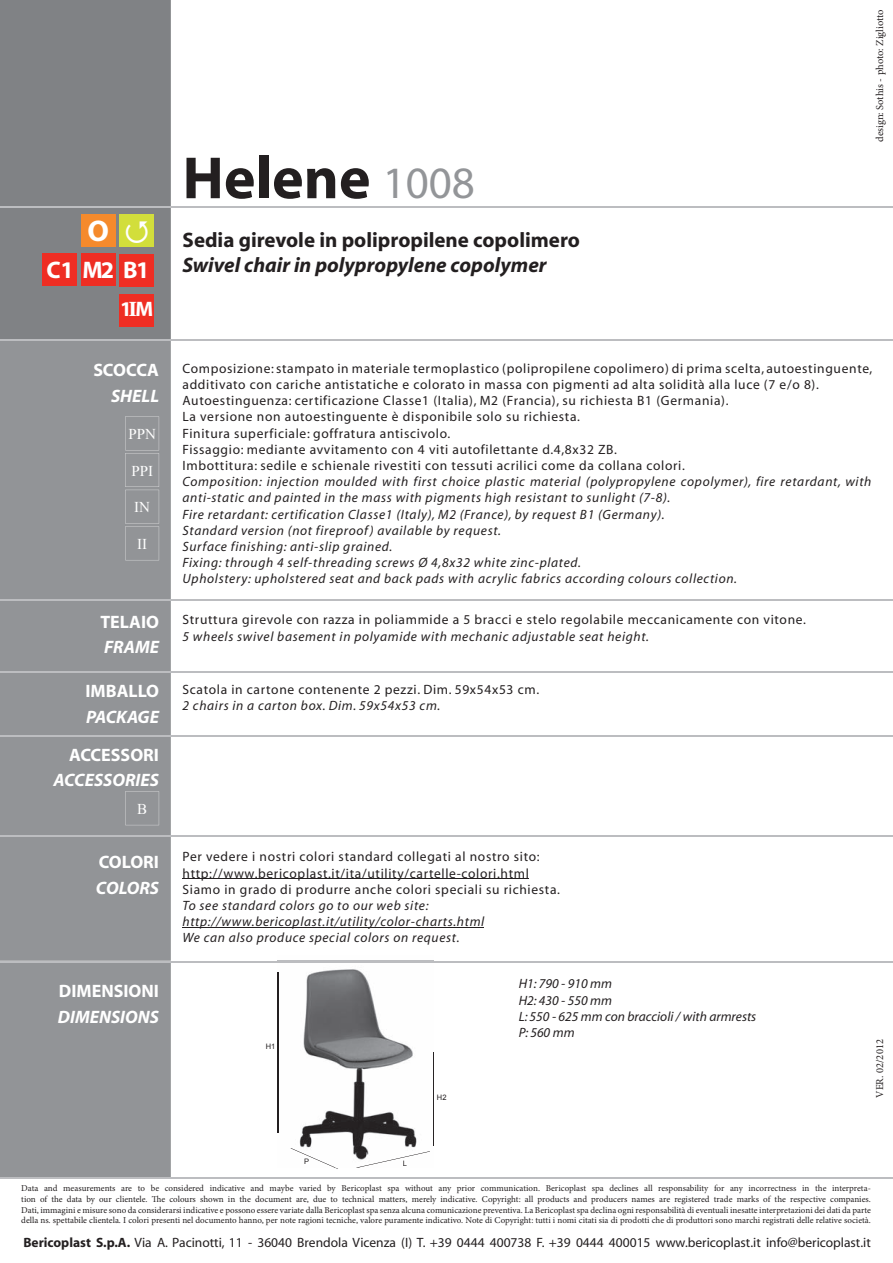
<style>
.page{position:relative;width:893px;height:1263px;background:#fff}
.page>*{position:absolute;margin:0;border:0;box-sizing:border-box;transform-origin:0 0}
.t1{font:700 60px "Myriad";color:#231f20}
.t2{font:700 30px "Myriad";color:#fff}
.t3{font:700 24px "Myriad";color:#fff}
.t4{font:700 21px "Myriad";color:#231f20}
.t5{font:italic 700 21px "Myriad";color:#231f20}
.t6{font:700 21px "Myriad";color:#fff}
.t7{font:700 18px "Myriad";color:#fff}
.t8{font:italic 700 18px "Myriad";color:#fff}
.t9{font:15px "Times New Roman";color:#fff}
.t10{font:13.5px/16.2px "Myriad";letter-spacing:.05em;color:#231f20}
.t11{font:italic 13.5px/16.2px "Myriad";letter-spacing:.05em;color:#231f20}
.t12{font:13.5px "Myriad";color:#231f20}
.t13{font:italic 13.5px/16.2px "Myriad";color:#231f20}
.t14{font:10.5px "Minion Pro";color:#231f20}
.t15{font:9px/10.8px "Minion Pro";color:#231f20;text-align:justify}
.t16{font:7.5px "Arial";color:#231f20}
.s1{font-family:"Times"}
.s2{font-weight:400;font-size:45px;color:#939598}
.s3{font-weight:700}
</style>
<div class="page">
<div style="left:0;top:0;width:171px;height:340px;background:#808285"></div>
<div style="left:0;top:341px;width:171px;height:836px;background:#929497"></div>
<hr style="left:0;top:340px;width:893px;height:1px;background:#bcbdc0">
<hr style="left:0;top:206px;width:893px;height:2px;background:#bcbdc0">
<hr style="left:0;top:961px;width:893px;height:1px;background:#bcbdc0">
<hr style="left:0;top:835px;width:893px;height:1px;background:#bcbdc0">
<hr style="left:0;top:599px;width:893px;height:1px;background:#bcbdc0">
<hr style="left:0;top:735px;width:893px;height:1px;background:#bcbdc0">
<div style="left:81px;top:214px;width:35px;height:33px;background:#f58a2c"></div>
<div style="left:119px;top:214px;width:35px;height:33px;background:#d2de3b"></div>
<div style="left:43px;top:254px;width:34px;height:32px;background:#ee2d23"></div>
<div style="left:81px;top:254px;width:35px;height:32px;background:#ee2d23"></div>
<div style="left:119px;top:254px;width:35px;height:32px;background:#ee2d23"></div>
<svg style="left:125px;top:416px;width:34px;height:144px;background:#949699"></svg>
<svg style="left:125px;top:791px;width:34px;height:34px"></svg>
<hr style="left:0;top:671px;width:893px;height:2px;background:#bcbdc0">
<hr style="left:0;top:1177px;width:893px;height:1px;background:#bcbdc0">
<div style="left:119px;top:294px;width:35px;height:33px;background:#ee2d23"></div>
<hr style="left:433px;top:1052px;width:1px;height:93px;background:#231f20">
<img style="left:277px;top:960px;width:156px;height:196px">
<img style="left:277px;top:961px;width:156px;height:1px">
<img style="left:278px;top:972px;width:1px;height:160px">
<svg style="left:291px;top:1148px;width:47px;height:21px"></svg>
<svg style="left:356px;top:1151px;width:74px;height:17px"></svg>
<hr style="left:182px;top:879px;width:347px;height:1px;background:#231f20">
<hr style="left:182px;top:927px;width:302px;height:1px;background:#231f20">
<h2 class="t2" style="left:87px;top:219px;width:23px">O</h2>
<h3 class="t3" style="left:47px;top:261px;width:104px">C1 M2 B1</h3>
<h3 class="t6" style="left:120px;top:301px;width:35px">1<span class="s1">I</span>M</h3>
<h3 class="t7" style="left:93px;top:363px;width:67px">SCOCCA</h3>
<h3 class="t8" style="left:111px;top:389px;width:50px">SHELL</h3>
<p class="t9" style="left:128px;top:426px;width:29px">PPN</p>
<p class="t9" style="left:131px;top:462px;width:23px">PPI</p>
<p class="t9" style="left:134px;top:499px;width:17px">IN</p>
<p class="t9" style="left:137px;top:536px;width:11px">II</p>
<h3 class="t7" style="left:100px;top:615px;width:60px">TELAIO</h3>
<h3 class="t8" style="left:104px;top:640px;width:57px">FRAME</h3>
<h3 class="t7" style="left:85px;top:684px;width:75px">IMBALLO</h3>
<h3 class="t8" style="left:86px;top:710px;width:74px">PACKAGE</h3>
<h3 class="t7" style="left:69px;top:748px;width:91px">ACCESSORI</h3>
<h3 class="t8" style="left:54px;top:773px;width:107px">ACCESSORIES</h3>
<p class="t9" style="left:137px;top:800px;width:12px">B</p>
<h3 class="t7" style="left:99px;top:855px;width:62px">COLORI</h3>
<h3 class="t8" style="left:96px;top:881px;width:65px">COLORS</h3>
<h3 class="t7" style="left:59px;top:984px;width:102px">DIMENSIONI</h3>
<h3 class="t8" style="left:58px;top:1010px;width:103px">DIMENSIONS</h3>
<h1 class="t1" style="left:182px;top:156px;width:294px">Helene <span class="s2">1008</span></h1>
<h3 class="t4" style="left:182px;top:232px;width:399px">Sedia girevole in polipropilene copolimero</h3>
<h3 class="t5" style="left:182px;top:257px;width:366px">Swivel chair in polypropylene copolymer</h3>
<p class="t14" style="left:876px;top:142px;width:134px;rotate:-90deg">design: Sothis - photo: Zigliotto</p>
<p class="t10" style="left:182px;top:361px;width:691px">Composizione: stampato in materiale termoplastico (polipropilene copolimero) di prima scelta, autoestinguente, additivato con cariche antistatiche e colorato in massa con pigmenti ad alta solidità alla luce (7 e/o 8).<br>Autoestinguenza: certificazione Classe1 (Italia), M2 (Francia), su richiesta B1 (Germania).<br>La versione non autoestinguente è disponibile solo su richiesta.<br>Finitura superficiale: goffratura antiscivolo.<br>Fissaggio: mediante avvitamento con 4 viti autofilettante d.4,8x32 ZB.<br>Imbottitura: sedile e schienale rivestiti con tessuti acrilici come da collana colori.</p>
<p class="t11" style="left:182px;top:475px;width:690px">Composition: injection moulded with first choice plastic material (polypropylene copolymer), fire retardant, with anti-static and painted in the mass with pigments high resistant to sunlight (7-8).<br>Fire retardant: certification Classe1 (Italy), M2 (France), by request B1 (Germany).<br>Standard version (not fireproof) available by request.<br>Surface finishing: anti-slip grained.<br>Fixing: through 4 self-threading screws Ø 4,8x32 white zinc-plated.<br>Upholstery: upholstered seat and back pads with acrylic fabrics according colours collection.</p>
<p class="t10" style="left:182px;top:613px;width:625px">Struttura girevole con razza in poliammide a 5 bracci e stelo regolabile meccanicamente con vitone.</p>
<p class="t11" style="left:182px;top:629px;width:468px">5 wheels swivel basement in polyamide with mechanic adjustable seat height.</p>
<p class="t10" style="left:182px;top:682px;width:358px">Scatola in cartone contenente 2 pezzi. Dim. 59x54x53 cm.</p>
<p class="t11" style="left:182px;top:699px;width:259px">2 chairs in a carton box. Dim. 59x54x53 cm.</p>
<p class="t10" style="left:182px;top:850px;width:379px">Per vedere i nostri colori standard collegati al nostro sito: http://www.bericoplast.it/ita/utility/cartelle-colori.html<br>Siamo in grado di produrre anche colori speciali su richiesta.</p>
<p class="t11" style="left:182px;top:898px;width:303px">To see standard colors go to our web site: http://www.bericoplast.it/utility/color-charts.html<br>We can also produce special colors on request.</p>
<p class="t16" style="left:266px;top:1043px;width:11px">H1</p>
<p class="t16" style="left:437px;top:1093px;width:11px">H2</p>
<p class="t13" style="left:519px;top:977px;width:239px">H1: 790 - 910 mm<br>H2: 430 - 550 mm<br>L: 550 - 625 mm con braccioli / with armrests<br>P: 560 mm</p>
<p class="t14" style="left:876px;top:1098px;width:60px;rotate:-90deg">VER. 02/2012</p>
<p class="t16" style="left:304px;top:1157px;width:7px">P</p>
<p class="t16" style="left:403px;top:1159px;width:6px">L</p>
<p class="t15" style="left:21px;top:1183px;width:851px">Data and measurements are to be considered indicative and maybe varied by Bericoplast spa without any prior communication. Bericoplast spa declines all responsability for any incorrectness in the interpreta&shy;tion of the data by our clientele. The colours shown in the document are, due to technical matters, merely indicative. Copyright: all products and producers names are registered trade marks of the respective companies.<br>Dati, immagini e misure sono da considerarsi indicative e possono essere variate dalla Bericoplast spa senza alcuna comunicazione preventiva. La Bericoplast spa declina ogni responsabilità di eventuali inesatte interpretazioni dei dati da parte della ns. spettabile clientela. I colori presenti nel documento hanno, per note ragioni tecniche, valore puramente indicativo. Note di Copyright: tutti i nomi citati sia di prodotti che di produttori sono marchi registrati delle relative società.</p>
<p class="t12" style="left:23px;top:1237px;width:849px"><span class="s3">Bericoplast S.p.A.</span> Via A. Pacinotti, 11 - 36040 Brendola Vicenza (I) T. +39 0444 400738 F. +39 0444 400015 www.bericoplast.it info@bericoplast.it</p>
</div>
